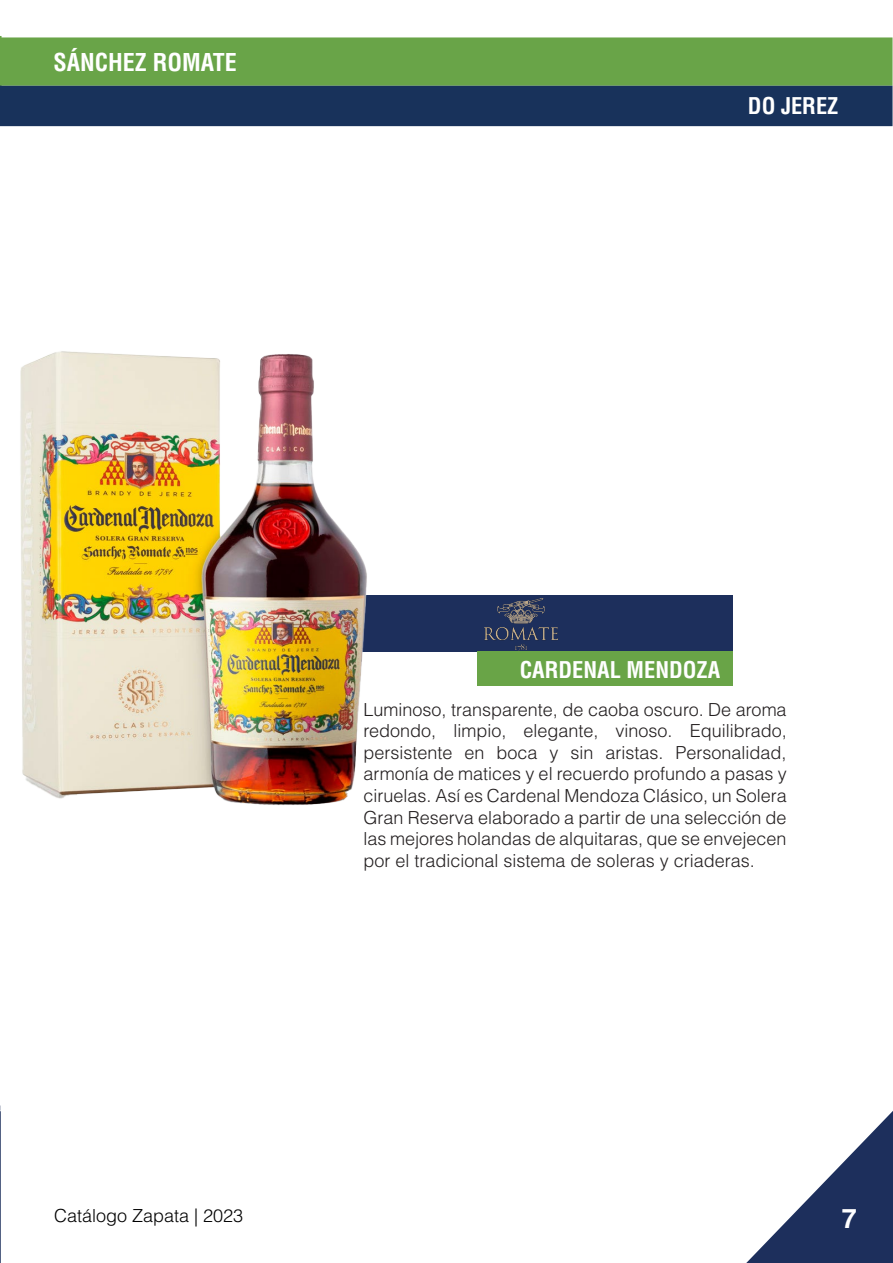
<style>
.page{position:relative;width:893px;height:1263px;background:#fff}
.page>*{position:absolute;margin:0;border:0;box-sizing:border-box;transform-origin:0 0}
.t1{font:700 27px "Helvetica LT Std";color:#fff}
.t2{font:700 condensed 24px "Helvetica LT Std";color:#fff}
.t3{font:700 condensed 22.5px "Helvetica LT Std";color:#fff}
.t4{font:300 18px/21.6px "Helvetica LT Std";color:#231f20;text-align:justify}
.t5{font:300 18px "Helvetica LT Std";color:#000001}
</style>
<div class="page">
<div style="left:309px;top:595px;width:423px;height:57px;background:#1d2f5c"></div>
<img style="left:484px;top:599px;width:74px;height:52px">
<svg style="left:0;top:1106px;width:1px;height:157px"></svg>
<svg style="left:0;top:36px;width:892px;height:90px;background:#477253"></svg>
<svg style="left:746px;top:1111px;width:147px;height:152px"></svg>
<img style="left:20px;top:351px;width:347px;height:454px">
<div style="left:477px;top:652px;width:255px;height:34px;background:#69a447"></div>
<p class="t2" style="left:54px;top:48px;width:185px">SÁNCHEZ ROMATE</p>
<p class="t3" style="left:748px;top:92px;width:92px">DO JEREZ</p>
<p class="t3" style="left:520px;top:655px;width:202px">CARDENAL MENDOZA</p>
<p class="t4" style="left:364px;top:698px;width:425px">Luminoso, transparente, de caoba oscuro. De aroma redondo, limpio, elegante, vinoso. Equilibrado, persistente en boca y sin aristas. Personalidad, armonía de matices y el recuerdo profundo a pasas y ciruelas. Así es Cardenal Mendoza Clásico, un Solera Gran Reserva elaborado a partir de una selección de las mejores holandas de alquitaras, que se envejecen por el tradicional sistema de soleras y criaderas.</p>
<p class="t5" style="left:54px;top:1204px;width:191px">Catálogo Zapata | 2023</p>
<p class="t1" style="left:842px;top:1202px;width:17px">7</p>
</div>
